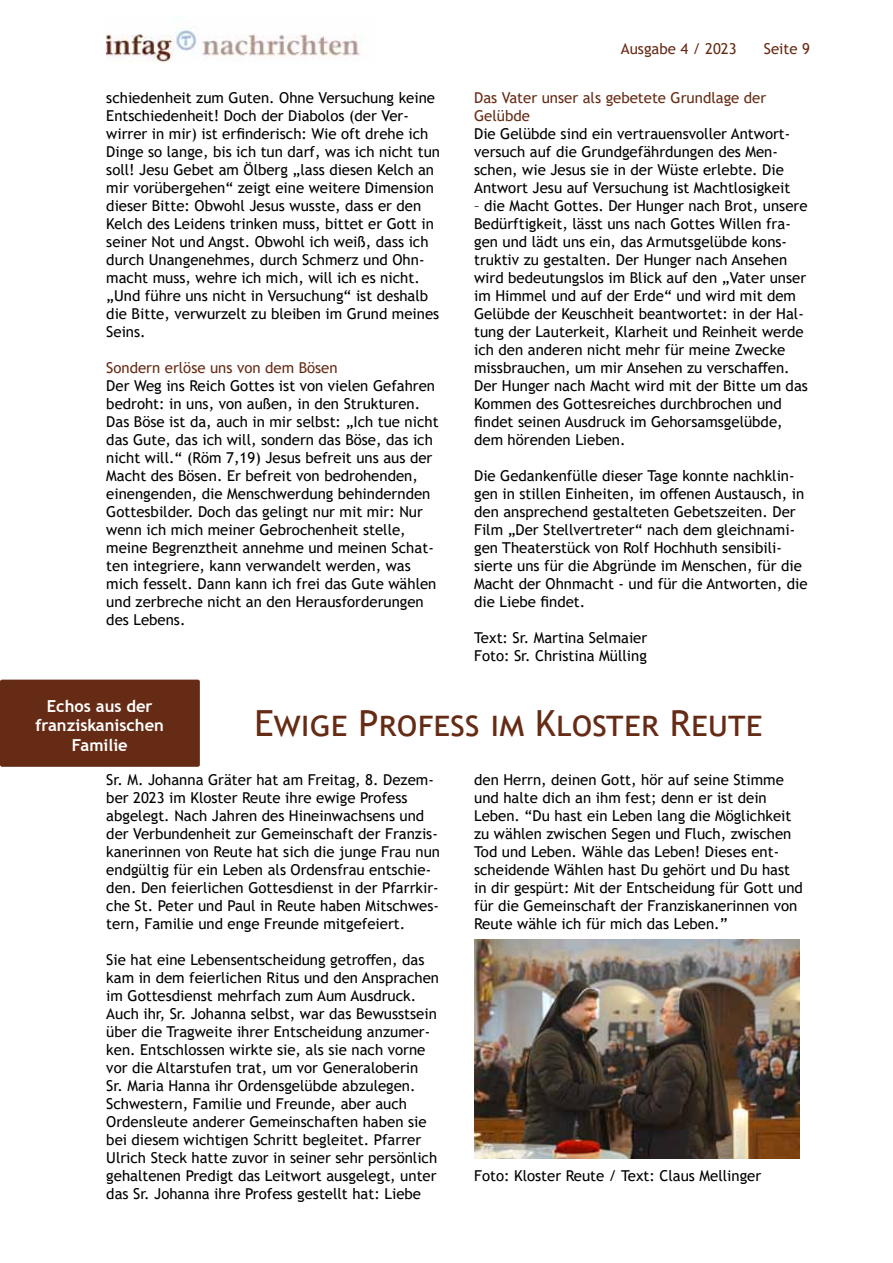
<style>
.page{position:relative;width:893px;height:1263px;background:#fff}
.page>*{position:absolute;margin:0;border:0;box-sizing:border-box;transform-origin:0 0}
.t1{font:36px "Trebuchet MS";color:#662b15}
.t2{font:700 16.5px/19.8px "Trebuchet MS";color:#fff;text-align:center}
.t3{font:15px/18px "Trebuchet MS";color:#000}
.t4{font:15px/18px "Trebuchet MS";color:#662b15}
</style>
<div class="page">
<img style="left:106px;top:29px;width:258px;height:33px">
<div style="left:0;top:680px;width:200px;height:87px;background:#662b15;border-radius:2px"></div>
<img style="left:474px;top:940px;width:326px;height:218px">
<p class="t3" style="left:106px;top:89px;width:335px">schiedenheit zum Guten. Ohne Versuchung keine Entschiedenheit! Doch der Diabolos (der Ver&shy;wirrer in mir) ist erfinderisch: Wie oft drehe ich Dinge so lange, bis ich tun darf, was ich nicht tun soll! Jesu Gebet am Ölberg „lass diesen Kelch an mir vorübergehen“ zeigt eine weitere Dimension dieser Bitte: Obwohl Jesus wusste, dass er den Kelch des Leidens trinken muss, bittet er Gott in seiner Not und Angst. Obwohl ich weiß, dass ich durch Unangenehmes, durch Schmerz und Ohn&shy;macht muss, wehre ich mich, will ich es nicht. „Und führe uns nicht in Versuchung“ ist deshalb die Bitte, verwurzelt zu bleiben im Grund meines Seins.</p>
<p class="t4" style="left:106px;top:359px;width:233px">Sondern erlöse uns von dem Bösen</p>
<p class="t3" style="left:106px;top:377px;width:334px">Der Weg ins Reich Gottes ist von vielen Gefahren bedroht: in uns, von außen, in den Strukturen.<br>Das Böse ist da, auch in mir selbst: „Ich tue nicht das Gute, das ich will, sondern das Böse, das ich nicht will.“ (Röm 7,19) Jesus befreit uns aus der Macht des Bösen. Er befreit von bedrohenden, einengenden, die Menschwerdung behindernden Gottesbilder. Doch das gelingt nur mit mir: Nur wenn ich mich meiner Gebrochenheit stelle, meine Begrenztheit annehme und meinen Schat&shy;ten integriere, kann verwandelt werden, was mich fesselt. Dann kann ich frei das Gute wählen und zerbreche nicht an den Herausforderungen des Lebens.</p>
<p class="t4" style="left:621px;top:40px;width:117px">Ausgabe 4 / 2023</p>
<p class="t4" style="left:764px;top:40px;width:48px">Seite 9</p>
<p class="t4" style="left:474px;top:89px;width:294px">Das Vater unser als gebetete Grundlage der<br>Gelübde</p>
<p class="t3" style="left:474px;top:125px;width:318px">Die Gelübde sind ein vertrauensvoller Antwort&shy;versuch auf die Grundgefährdungen des Men&shy;schen, wie Jesus sie in der Wüste erlebte. Die Antwort Jesu auf Versuchung ist Machtlosigkeit</p>
<p class="t3" style="left:474px;top:197px;width:335px">– die Macht Gottes. Der Hunger nach Brot, unsere Bedürftigkeit, lässt uns nach Gottes Willen fra&shy;gen und lädt uns ein, das Armutsgelübde kons&shy;truktiv zu gestalten. Der Hunger nach Ansehen wird bedeutungslos im Blick auf den „Vater unser im Himmel und auf der Erde“ und wird mit dem Gelübde der Keuschheit beantwortet: in der Hal&shy;tung der Lauterkeit, Klarheit und Reinheit werde ich den anderen nicht mehr für meine Zwecke missbrauchen, um mir Ansehen zu verschaffen.<br>Der Hunger nach Macht wird mit der Bitte um das Kommen des Gottesreiches durchbrochen und findet seinen Ausdruck im Gehorsamsgelübde, dem hörenden Lieben.</p>
<p class="t3" style="left:474px;top:467px;width:335px">Die Gedankenfülle dieser Tage konnte nachklin&shy;gen in stillen Einheiten, im offenen Austausch, in den ansprechend gestalteten Gebetszeiten. Der Film „Der Stellvertreter“ nach dem gleichnami&shy;gen Theaterstück von Rolf Hochhuth sensibili&shy;sierte uns für die Abgründe im Menschen, für die Macht der Ohnmacht - und für die Antworten, die die Liebe findet.</p>
<p class="t3" style="left:474px;top:629px;width:175px">Text: Sr. Martina Selmaier<br>Foto: Sr. Christina Mülling</p>
<p class="t2" style="left:36px;top:696px;width:130px">Echos aus der franziskanischen<br>Familie</p>
<h1 class="t1" style="left:255px;top:701px;width:509px">Ewige Profess im Kloster Reute</h1>
<p class="t3" style="left:106px;top:771px;width:335px">Sr. M. Johanna Gräter hat am Freitag, 8. Dezem&shy;ber 2023 im Kloster Reute ihre ewige Profess abgelegt. Nach Jahren des Hineinwachsens und der Verbundenheit zur Gemeinschaft der Franzis&shy;kanerinnen von Reute hat sich die junge Frau nun endgültig für ein Leben als Ordensfrau entschie&shy;den. Den feierlichen Gottesdienst in der Pfarrkir&shy;che St. Peter und Paul in Reute haben Mitschwes&shy;tern, Familie und enge Freunde mitgefeiert.</p>
<p class="t3" style="left:106px;top:951px;width:334px">Sie hat eine Lebensentscheidung getroffen, das kam in dem feierlichen Ritus und den Ansprachen im Gottesdienst mehrfach zum Aum Ausdruck.<br>Auch ihr, Sr. Johanna selbst, war das Bewusstsein über die Tragweite ihrer Entscheidung anzumer&shy;ken. Entschlossen wirkte sie, als sie nach vorne vor die Altarstufen trat, um vor Generaloberin<br>Sr. Maria Hanna ihr Ordensgelübde abzulegen.<br>Schwestern, Familie und Freunde, aber auch Ordensleute anderer Gemeinschaften haben sie bei diesem wichtigen Schritt begleitet. Pfarrer Ulrich Steck hatte zuvor in seiner sehr persönlich gehaltenen Predigt das Leitwort ausgelegt, unter das Sr. Johanna ihre Profess gestellt hat: Liebe</p>
<p class="t3" style="left:474px;top:771px;width:330px">den Herrn, deinen Gott, hör auf seine Stimme und halte dich an ihm fest; denn er ist dein Leben. “Du hast ein Leben lang die Möglichkeit zu wählen zwischen Segen und Fluch, zwischen Tod und Leben. Wähle das Leben! Dieses ent&shy;scheidende Wählen hast Du gehört und Du hast in dir gespürt: Mit der Entscheidung für Gott und für die Gemeinschaft der Franziskanerinnen von Reute wähle ich für mich das Leben.”</p>
<p class="t3" style="left:474px;top:1166px;width:289px">Foto: Kloster Reute / Text: Claus Mellinger</p>
</div>
